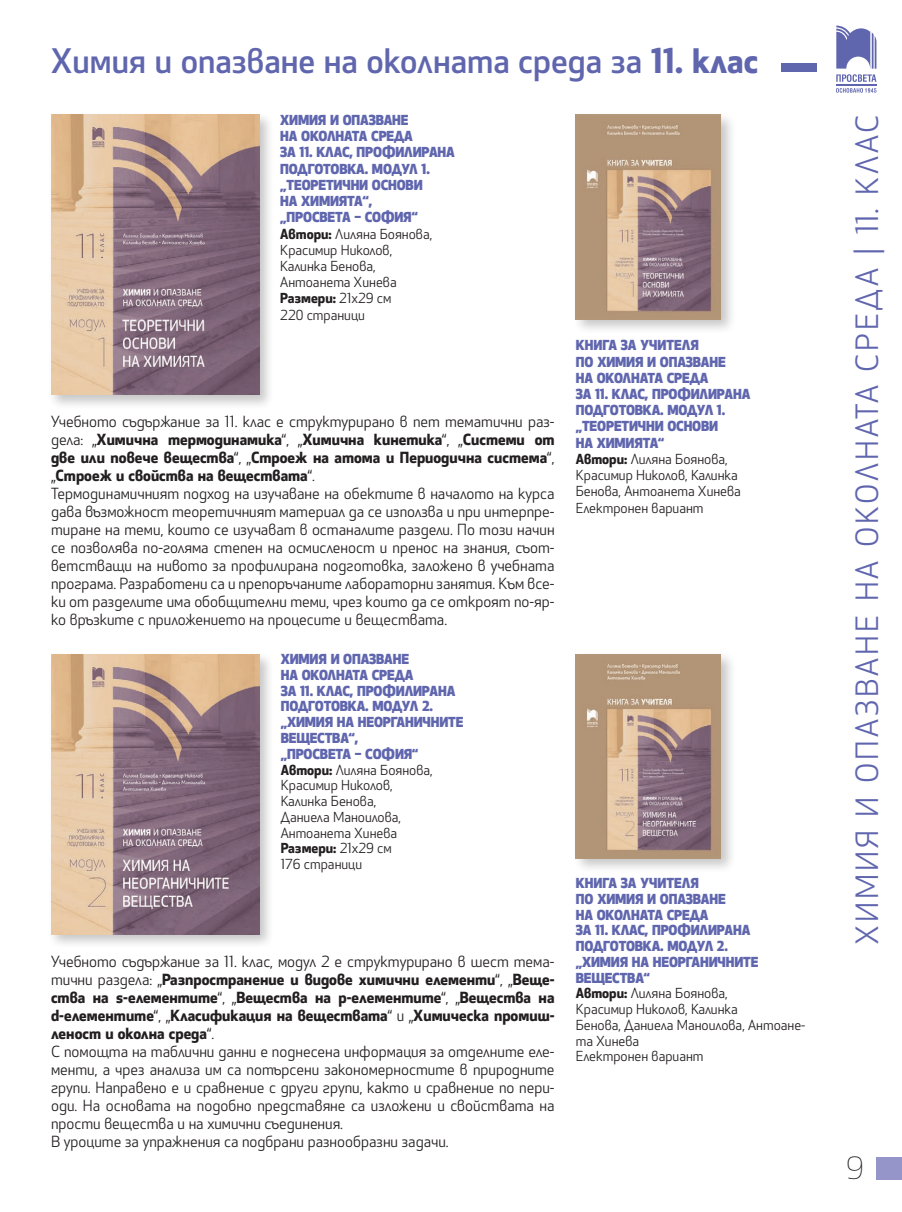
<style>
.page{position:relative;width:902px;height:1212px;background:#fff}
.page>*{position:absolute;margin:0;border:0;box-sizing:border-box;transform-origin:0 0}
.t1{font:500 33px "HS Apex Bg";color:#6066ae}
.t2{font:30px "HS Apex Bg";letter-spacing:.1em;color:#6066ae}
.t3{font:300 30px "HS Apex Bg";color:#231f20}
.t4{font:15px/18px "HS Apex Bg";color:#231f20}
.t5{font:800 13.5px/15.8px "HS Apex Bg";letter-spacing:-.01em;color:#6066ae}
.s1{font-weight:700}
.s2{font-weight:700;color:#231f20}
.s3{font-weight:400;color:#231f20}
</style>
<div class="page">
<svg style="left:836px;top:26px;width:40px;height:56px"></svg>
<svg style="left:836px;top:88px;width:40px;height:5px"></svg>
<hr style="left:836px;top:84px;width:40px;height:2px;background:#6066ae">
<div style="left:876px;top:1157px;width:25px;height:22px;background:#9695c9"></div>
<div style="left:572px;top:112px;width:164px;height:223px;background:#231f20;opacity:.25"></div>
<img style="left:575px;top:115px;width:145px;height:204px">
<div style="left:48px;top:112px;width:226px;height:298px;background:#231f20;opacity:.25"></div>
<img style="left:51px;top:115px;width:208px;height:280px">
<div style="left:781px;top:63px;width:35px;height:9px;background:#6066ae"></div>
<div style="left:48px;top:651px;width:226px;height:299px;background:#231f20;opacity:.25"></div>
<img style="left:51px;top:654px;width:208px;height:280px">
<div style="left:572px;top:651px;width:164px;height:223px;background:#231f20;opacity:.25"></div>
<img style="left:575px;top:654px;width:145px;height:204px">
<h1 class="t1" style="left:51px;top:39px;width:708px">Химия и опазване на околната среда за <span class="s1">11. клас</span></h1>
<p class="t5" style="left:280px;top:112px;width:176px;line-height:16.2px">ХИМИЯ И ОПАЗВАНЕ<br>НА ОКОЛНАТА СРЕДА<br>ЗА 11. КЛАС, ПРОФИЛИРАНА<br>ПОДГОТОВКА. МОДУЛ 1. „ТЕОРЕТИЧНИ ОСНОВИ<br>НА ХИМИЯТА“,<br>„ПРОСВЕТА – СОФИЯ“<br><span class="s2">Автори:</span> <span class="s3">Лиляна Боянова,<br>Красимир Николов,<br>Калинка Бенова,<br>Антоанета Хинева<br></span><span class="s2">Размери:</span> <span class="s3">21x29 см<br>220 страници</span></p>
<p class="t4" style="left:51px;top:413px;width:505px">Учебното съдържание за 11. клас е структурирано в пет тематични раз&shy;дела: „<span class="s1">Химична термодинамика</span>“, „<span class="s1">Химична кинетика</span>“, „<span class="s1">Системи от две или повече вещества</span>“, „<span class="s1">Строеж на атома и Периодична система</span>“, „<span class="s1">Строеж и свойства на веществата</span>“.<br>Термодинамичният подход на изучаване на обектите в началото на курса дава възможност теоретичният материал да се използва и при интерпре&shy;тиране на теми, които се изучават в останалите раздели. По този начин се позволява по-голяма степен на осмисленост и пренос на знания, съот&shy;ветстващи на нивото за профилирана подготовка, заложено в учебната програма. Разработени са и препоръчаните лабораторни занятия. Към все&shy;ки от разделите има обобщителни теми, чрез които да се откроят по-яр&shy;ко връзките с приложението на процесите и веществата.</p>
<p class="t5" style="left:281px;top:651px;width:184px">ХИМИЯ И ОПАЗВАНЕ<br>НА ОКОЛНАТА СРЕДА<br>ЗА 11. КЛАС, ПРОФИЛИРАНА<br>ПОДГОТОВКА. МОДУЛ 2. „ХИМИЯ НА НЕОРГАНИЧНИТЕ<br>ВЕЩЕСТВА“,<br>„ПРОСВЕТА – СОФИЯ“<br><span class="s2">Автори:</span> <span class="s3">Лиляна Боянова,<br>Красимир Николов,<br>Калинка Бенова,<br>Даниела Маноилова,<br>Антоанета Хинева<br></span><span class="s2">Размери:</span> <span class="s3">21x29 см<br>176 страници</span></p>
<p class="t4" style="left:51px;top:952px;width:505px">Учебното съдържание за 11. клас, модул 2 е структурирано в шест тема&shy;тични раздела: „<span class="s1">Разпространение и видове химични елементи</span>“, „<span class="s1">Веще&shy;ства на s-елементите</span>“, „<span class="s1">Вещества на p-елементите</span>“, „<span class="s1">Вещества на d-елементите</span>“, „<span class="s1">Класификация на веществата</span>“ и „<span class="s1">Химическа промиш&shy;леност и околна среда</span>“.<br>С помощта на таблични данни е поднесена информация за отделните еле&shy;менти, а чрез анализа им са потърсени закономерностите в природните групи. Направено е и сравнение с други групи, както и сравнение по пери&shy;оди. На основата на подобно представяне са изложени и свойствата на прости вещества и на химични съединения.<br>В уроците за упражнения са подбрани разнообразни задачи.</p>
<p class="t5" style="left:575px;top:337px;width:176px;line-height:16.2px">КНИГА ЗА УЧИТЕЛЯ<br>ПО ХИМИЯ И ОПАЗВАНЕ<br>НА ОКОЛНАТА СРЕДА<br>ЗА 11. КЛАС, ПРОФИЛИРАНА<br>ПОДГОТОВКА. МОДУЛ 1. „ТЕОРЕТИЧНИ ОСНОВИ<br>НА ХИМИЯТА“<br><span class="s2">Автори:</span> <span class="s3">Лиляна Боянова,<br>Красимир Николов, Калинка<br>Бенова, Антоанета Хинева<br>Електронен вариант</span></p>
<p class="t5" style="left:575px;top:875px;width:231px">КНИГА ЗА УЧИТЕЛЯ<br>ПО ХИМИЯ И ОПАЗВАНЕ<br>НА ОКОЛНАТА СРЕДА<br>ЗА 11. КЛАС, ПРОФИЛИРАНА<br>ПОДГОТОВКА. МОДУЛ 2.<br>„ХИМИЯ НА НЕОРГАНИЧНИТЕ<br>ВЕЩЕСТВА“<br><span class="s2">Автори:</span> <span class="s3">Лиляна Боянова,<br>Красимир Николов, Калинка<br>Бенова, Даниела Маноилова, Антоане&shy;та Хинева<br>Електронен вариант</span></p>
<h2 class="t2" style="left:848px;top:944px;width:831px;rotate:-90deg">ХИМИЯ И ОПАЗВАНЕ НА ОКОЛНАТА СРЕДА | 11. КЛАС</h2>
<h2 class="t3" style="left:846px;top:1149px;width:19px">9</h2>
</div>
